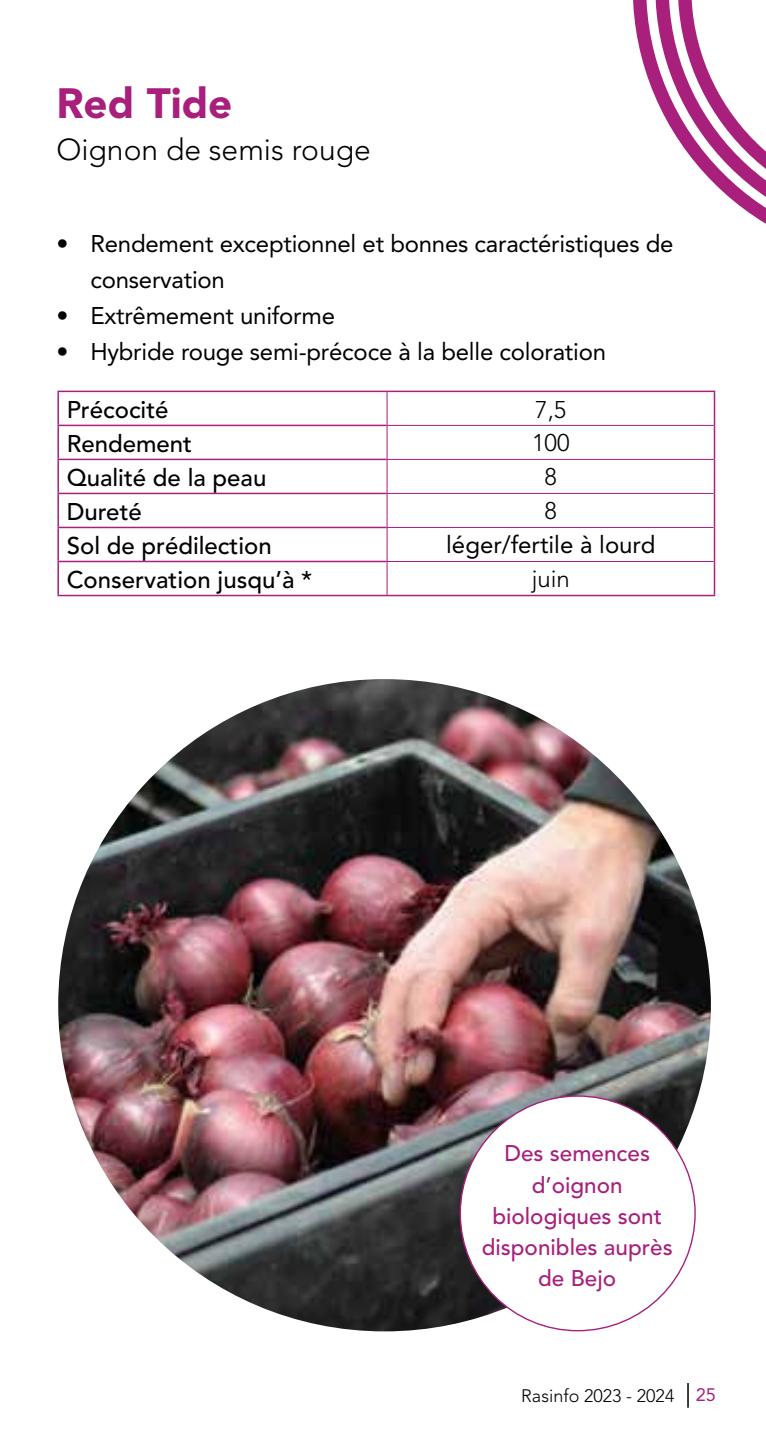
<style>
.page{position:relative;width:766px;height:1446px;background:#fff}
.page>*{position:absolute;margin:0;border:0;box-sizing:border-box;transform-origin:0 0}
.t1{font:900 42px "Avenir";color:#a81f7c}
.t2{font:300 30px "Avenir";color:#000}
.t3{font:24px/36px "Avenir";letter-spacing:-.01em;color:#000}
.t4{font:500 24px "Avenir";color:#000}
.t5{font:300 24px "Avenir";color:#000}
.t6{font:500 22.5px/31.2px "Avenir";color:#a81f7c;text-align:center}
.t7{font:300 18px "Avenir";color:#000}
.s1{font-weight:400;color:#fff}
.s2{font-weight:400;color:#a81f7c}
</style>
<div class="page">
<svg style="left:687px;top:1383px;width:1px;height:24px"></svg>
<img style="left:58px;top:679px;width:652px;height:652px;border-radius:326px">
<svg style="left:59px;top:392px;width:654px;height:203px"></svg>
<svg style="left:387px;top:426px;width:326px;height:169px"></svg>
<hr style="left:386px;top:392px;width:1px;height:33px;background:#a81f7c">
<hr style="left:386px;top:425px;width:327px;height:1px;background:#a81f7c">
<hr style="left:386px;top:426px;width:1px;height:33px;background:#a81f7c">
<hr style="left:386px;top:459px;width:327px;height:1px;background:#a81f7c">
<hr style="left:386px;top:460px;width:1px;height:33px;background:#a81f7c">
<hr style="left:386px;top:493px;width:327px;height:1px;background:#a81f7c">
<hr style="left:386px;top:494px;width:1px;height:33px;background:#a81f7c">
<hr style="left:386px;top:527px;width:327px;height:1px;background:#a81f7c">
<hr style="left:386px;top:528px;width:1px;height:33px;background:#a81f7c">
<hr style="left:386px;top:561px;width:327px;height:1px;background:#a81f7c">
<hr style="left:386px;top:562px;width:1px;height:33px;background:#a81f7c">
<hr style="left:387px;top:391px;width:328px;height:1px;background:#a81f7c">
<hr style="left:713px;top:392px;width:2px;height:33px;background:#a81f7c">
<hr style="left:713px;top:425px;width:2px;height:34px;background:#a81f7c">
<hr style="left:713px;top:459px;width:2px;height:34px;background:#a81f7c">
<hr style="left:713px;top:493px;width:2px;height:34px;background:#a81f7c">
<hr style="left:713px;top:527px;width:2px;height:34px;background:#a81f7c">
<hr style="left:713px;top:561px;width:2px;height:34px;background:#a81f7c">
<hr style="left:387px;top:595px;width:328px;height:1px;background:#a81f7c">
<hr style="left:57px;top:391px;width:330px;height:1px;background:#a81f7c">
<hr style="left:57px;top:392px;width:2px;height:33px;background:#a81f7c">
<hr style="left:57px;top:425px;width:329px;height:1px;background:#a81f7c">
<hr style="left:57px;top:426px;width:2px;height:33px;background:#a81f7c">
<hr style="left:57px;top:459px;width:329px;height:1px;background:#a81f7c">
<hr style="left:57px;top:460px;width:2px;height:33px;background:#a81f7c">
<hr style="left:57px;top:493px;width:329px;height:1px;background:#a81f7c">
<hr style="left:57px;top:494px;width:2px;height:33px;background:#a81f7c">
<hr style="left:57px;top:527px;width:329px;height:1px;background:#a81f7c">
<hr style="left:57px;top:528px;width:2px;height:33px;background:#a81f7c">
<hr style="left:57px;top:561px;width:329px;height:1px;background:#a81f7c">
<hr style="left:57px;top:562px;width:2px;height:33px;background:#a81f7c">
<hr style="left:57px;top:595px;width:330px;height:1px;background:#a81f7c">
<svg style="left:633px;top:0;width:132px;height:223px"></svg>
<div style="left:460px;top:1096px;width:235px;height:234px;background:#fff;border-radius:50%"></div>
<h1 class="t1" style="left:56px;top:78px;width:177px">Red Tide</h1>
<p class="t2" style="left:56px;top:132px;width:316px">Oignon de semis rouge</p>
<p class="t3" style="left:90px;top:226px;width:584px;text-indent:-34px">• Rendement exceptionnel et bonnes caractéristiques de conservation</p>
<p class="t3" style="left:56px;top:298px;width:280px">• Extrêmement uniforme</p>
<p class="t3" style="left:56px;top:334px;width:551px">• Hybride rouge semi-précoce à la belle coloration</p>
<p class="t4" style="left:67px;top:395px;width:103px">Précocité</p>
<p class="t5" style="left:535px;top:395px;width:33px">7,5</p>
<p class="t4" style="left:67px;top:429px;width:127px">Rendement</p>
<p class="t5" style="left:532px;top:429px;width:39px">100</p>
<p class="t4" style="left:67px;top:463px;width:262px">Qualité de la peau <span class="s1">peau</span></p>
<p class="t5" style="left:544px;top:463px;width:14px">8</p>
<p class="t4" style="left:67px;top:497px;width:77px">Dureté</p>
<p class="t5" style="left:544px;top:497px;width:14px">8</p>
<p class="t4" style="left:67px;top:531px;width:206px">Sol de prédilection</p>
<p class="t3" style="left:446px;top:527px;width:210px">léger/fertile à lourd</p>
<p class="t4" style="left:67px;top:565px;width:247px">Conservation jusqu’à *</p>
<p class="t5" style="left:531px;top:565px;width:40px">juin</p>
<p class="t6" style="left:481px;top:1138px;width:192px">Des semences d’oignon biologiques sont disponibles auprès de Bejo</p>
<p class="t7" style="left:521px;top:1385px;width:196px">Rasinfo 2023 - 2024 <span class="s2">25</span></p>
</div>
